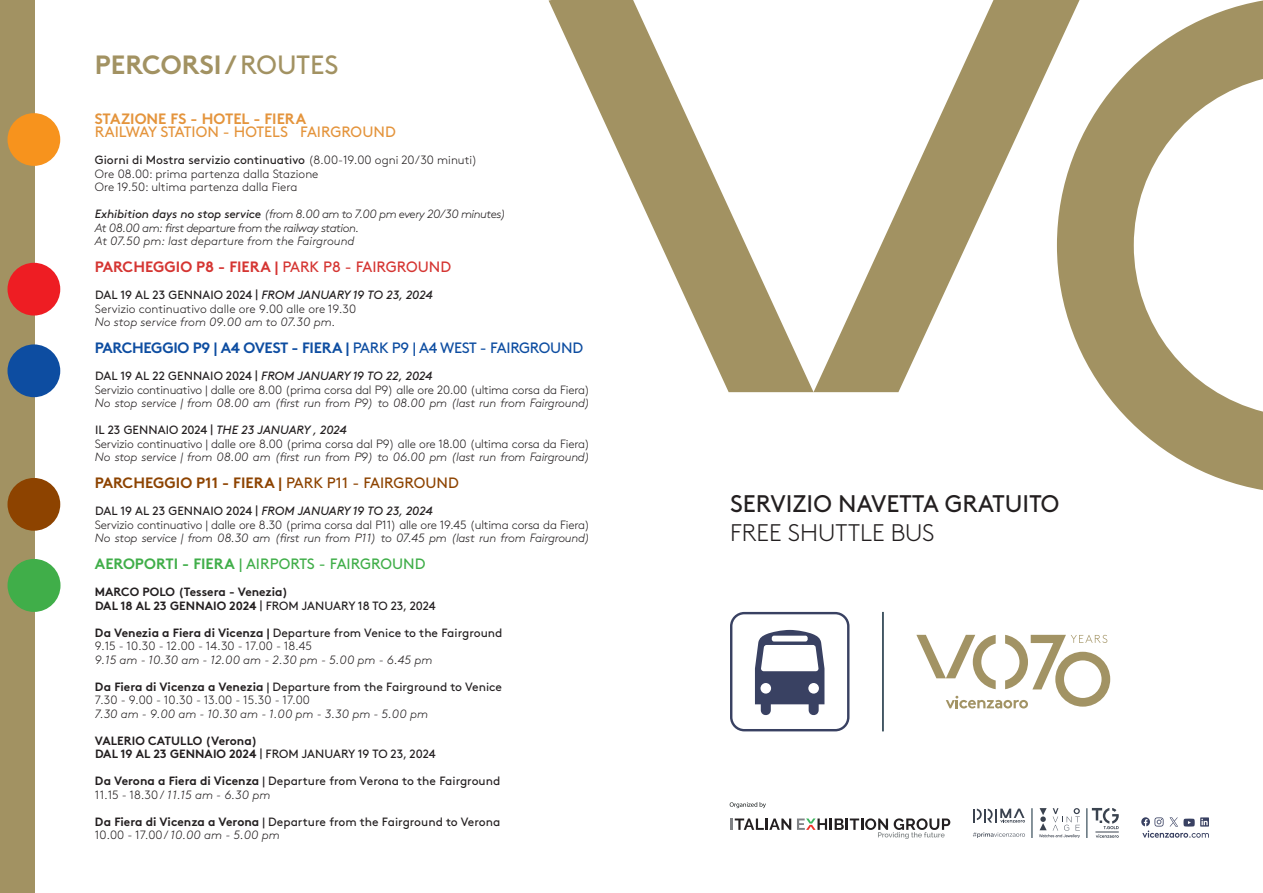
<style>
.page{position:relative;width:1263px;height:893px;background:#fff}
.page>*{position:absolute;margin:0;border:0;box-sizing:border-box;transform-origin:0 0}
.t1{font:700 26.4px "Brown";color:#a29262}
.t2{font:24px "Brown";color:#231f20}
.t3{font:300 24px "Brown";color:#231f20}
.t4{font:700 15px "Brown";letter-spacing:-.02em;color:#0d4da1}
.t5{font:700 15px "Brown";color:#8d4300}
.t6{font:700 15px "Brown";color:#d53532}
.t7{font:15px "Brown";color:#40ae49}
.t8{font:15px "Brown";color:#e4943c}
.t9{font:700 15px "Brown";color:#e4943c}
.t10{font:300 12px/13.5px "Brown";letter-spacing:-.02em;color:#231f20}
.t11{font:12px/13.5px "Brown";color:#231f20}
.t12{font:italic 300 12px "Brown";letter-spacing:-.02em;color:#231f20}
.t13{font:300 12px/13.5px "Brown";color:#231f20}
.t14{font:italic 300 12px/13.5px "Brown";letter-spacing:-.04em;color:#231f20}
.t15{font:700 12px/13.5px "Brown";color:#231f20}
.t16{font:italic 300 12px "Brown";color:#231f20}
.s1{font-weight:400}
.s2{font-weight:400;font-style:italic}
.s3{font-weight:700}
.s4{font-weight:300}
.s5{font-weight:300;font-style:italic}
</style>
<div class="page">
<div style="left:0;top:0;width:34px;height:893px;background:#a29262"></div>
<svg style="left:730px;top:612px;width:119px;height:119px"></svg>
<hr style="left:882px;top:612px;width:2px;height:119px;background:#0f2838">
<svg style="left:549px;top:0;width:714px;height:490px"></svg>
<svg style="left:916px;top:635px;width:194px;height:73px"></svg>
<div style="left:8px;top:263px;width:52px;height:53px;background:#ee1d23;border-radius:50%"></div>
<div style="left:8px;top:113px;width:52px;height:53px;background:#f7931d;border-radius:50%"></div>
<div style="left:8px;top:478px;width:52px;height:53px;background:#8d4300;border-radius:50%"></div>
<div style="left:8px;top:559px;width:53px;height:53px;background:#40ae49;border-radius:50%"></div>
<div style="left:8px;top:344px;width:52px;height:53px;background:#0d4da1;border-radius:50%"></div>
<svg style="left:731px;top:818px;width:60px;height:12px"></svg>
<svg style="left:797px;top:818px;width:153px;height:21px"></svg>
<svg style="left:730px;top:802px;width:36px;height:6px"></svg>
<svg style="left:1141px;top:817px;width:68px;height:21px"></svg>
<svg style="left:973px;top:832px;width:52px;height:6px"></svg>
<svg style="left:973px;top:809px;width:52px;height:13px"></svg>
<hr style="left:1032px;top:808px;width:1px;height:30px;background:#0f2838">
<svg style="left:1039px;top:808px;width:41px;height:30px"></svg>
<svg style="left:1092px;top:808px;width:27px;height:30px"></svg>
<hr style="left:1086px;top:808px;width:1px;height:30px;background:#0f2838">
<h1 class="t1" style="left:95px;top:43px;width:245px">PERCORSI / <span class="s1">ROUTES</span></h1>
<p class="t9" style="left:95px;top:106px;width:213px">STAZIONE FS - HOTEL - FIERA</p>
<p class="t8" style="left:95px;top:121px;width:302px">RAILWAY STATION - HOTELS FAIRGROUND</p>
<p class="t13" style="left:95px;top:153px;width:384px"><span class="s1">Giorni di Mostra servizio continuativo</span> (8.00-19.00 ogni 20/30 minuti)<br>Ore 08.00: prima partenza dalla Stazione<br>Ore 19.50: ultima partenza dalla Fiera</p>
<p class="t14" style="left:95px;top:207px;width:413px"><span class="s1">Exhibition days no stop service</span> (from 8.00 am to 7.00 pm every 20/30 minutes)<br>At 08.00 am: first departure from the railway station.<br>At 07.50 pm: last departure from the Fairground</p>
<p class="t6" style="left:95px;top:255px;width:358px">PARCHEGGIO P8 - FIERA | <span class="s1">PARK P8 - FAIRGROUND</span></p>
<p class="t13" style="left:95px;top:288px;width:339px"><span class="s1">DAL 19 AL 23 GENNAIO 2024 |</span> <span class="s2">FROM JANUARY 19 TO 23, 2024<br></span>Servizio continuativo dalle ore 9.00 alle ore 19.30</p>
<p class="t16" style="left:95px;top:313px;width:242px">No stop service from 09.00 am to 07.30 pm.</p>
<p class="t4" style="left:95px;top:336px;width:490px">PARCHEGGIO P9 | A4 OVEST - FIERA | <span class="s1">PARK P9 | A4 WEST - FAIRGROUND</span></p>
<p class="t10" style="left:95px;top:369px;width:496px"><span class="s1">DAL 19 AL 22 GENNAIO 2024 |</span> <span class="s2">FROM JANUARY 19 TO 22, 2024<br></span>Servizio continuativo | dalle ore 8.00 (prima corsa dal P9) alle ore 20.00 (ultima corsa da Fiera)</p>
<p class="t12" style="left:95px;top:394px;width:497px">No stop service | from 08.00 am (first run from P9) to 08.00 pm (last run from Fairground)</p>
<p class="t10" style="left:95px;top:423px;width:496px"><span class="s1">IL 23 GENNAIO 2024 |</span> <span class="s2">THE 23 JANUARY , 2024<br></span>Servizio continuativo | dalle ore 8.00 (prima corsa dal P9) alle ore 18.00 (ultima corsa da Fiera)</p>
<p class="t12" style="left:95px;top:448px;width:496px">No stop service | from 08.00 am (first run from P9) to 06.00 pm (last run from Fairground)</p>
<p class="t5" style="left:95px;top:471px;width:365px">PARCHEGGIO P11 - FIERA | <span class="s1">PARK P11 - FAIRGROUND</span></p>
<p class="t10" style="left:95px;top:504px;width:496px"><span class="s1">DAL 19 AL 23 GENNAIO 2024 |</span> <span class="s2">FROM JANUARY 19 TO 23, 2024<br></span>Servizio continuativo | dalle ore 8.30 (prima corsa dal P11) alle ore 19.45 (ultima corsa da Fiera)</p>
<p class="t12" style="left:95px;top:529px;width:497px">No stop service | from 08.30 am (first run from P11) to 07.45 pm (last run from Fairground)</p>
<p class="t7" style="left:95px;top:553px;width:332px"><span class="s3">AEROPORTI - FIERA</span> | AIRPORTS - FAIRGROUND</p>
<p class="t15" style="left:95px;top:584px;width:342px">MARCO POLO (Tessera - Venezia)<br>DAL 18 AL 23 GENNAIO 2024 <span class="s1">| FROM JANUARY 18 TO 23, 2024</span></p>
<p class="t11" style="left:95px;top:625px;width:409px"><span class="s3">Da Venezia a Fiera di Vicenza |</span> Departure from Venice to the Fairground<br><span class="s4">9.15 - 10.30 - 12.00 - 14.30 - 17.00 - 18.45</span></p>
<p class="t16" style="left:95px;top:651px;width:339px">9.15 am - 10.30 am - 12.00 am - 2.30 pm - 5.00 pm - 6.45 pm</p>
<p class="t11" style="left:95px;top:679px;width:409px"><span class="s3">Da Fiera di Vicenza a Venezia</span> | Departure from the Fairground to Venice<br><span class="s4">7.30 - 9.00 - 10.30 - 13.00 - 15.30 - 17.00</span></p>
<p class="t16" style="left:95px;top:705px;width:334px">7.30 am - 9.00 am - 10.30 am - 1.00 pm - 3.30 pm - 5.00 pm</p>
<p class="t15" style="left:95px;top:733px;width:342px">VALERIO CATULLO (Verona)<br>DAL 19 AL 23 GENNAIO 2024 <span class="s1">| FROM JANUARY 19 TO 23, 2024</span></p>
<p class="t11" style="left:95px;top:773px;width:407px"><span class="s3">Da Verona a Fiera di Vicenza</span> | Departure from Verona to the Fairground<br><span class="s4">11.15 - 18.30 /</span> <span class="s5">11.15 am - 6.30 pm</span></p>
<p class="t11" style="left:95px;top:814px;width:407px"><span class="s3">Da Fiera di Vicenza a Verona</span> | Departure from the Fairground to Verona<br><span class="s4">10.00 - 17.00 /</span> <span class="s5">10.00 am - 5.00 pm</span></p>
<h2 class="t2" style="left:730px;top:486px;width:331px">SERVIZIO NAVETTA GRATUITO</h2>
<h2 class="t3" style="left:730px;top:515px;width:206px">FREE SHUTTLE BUS</h2>
</div>
